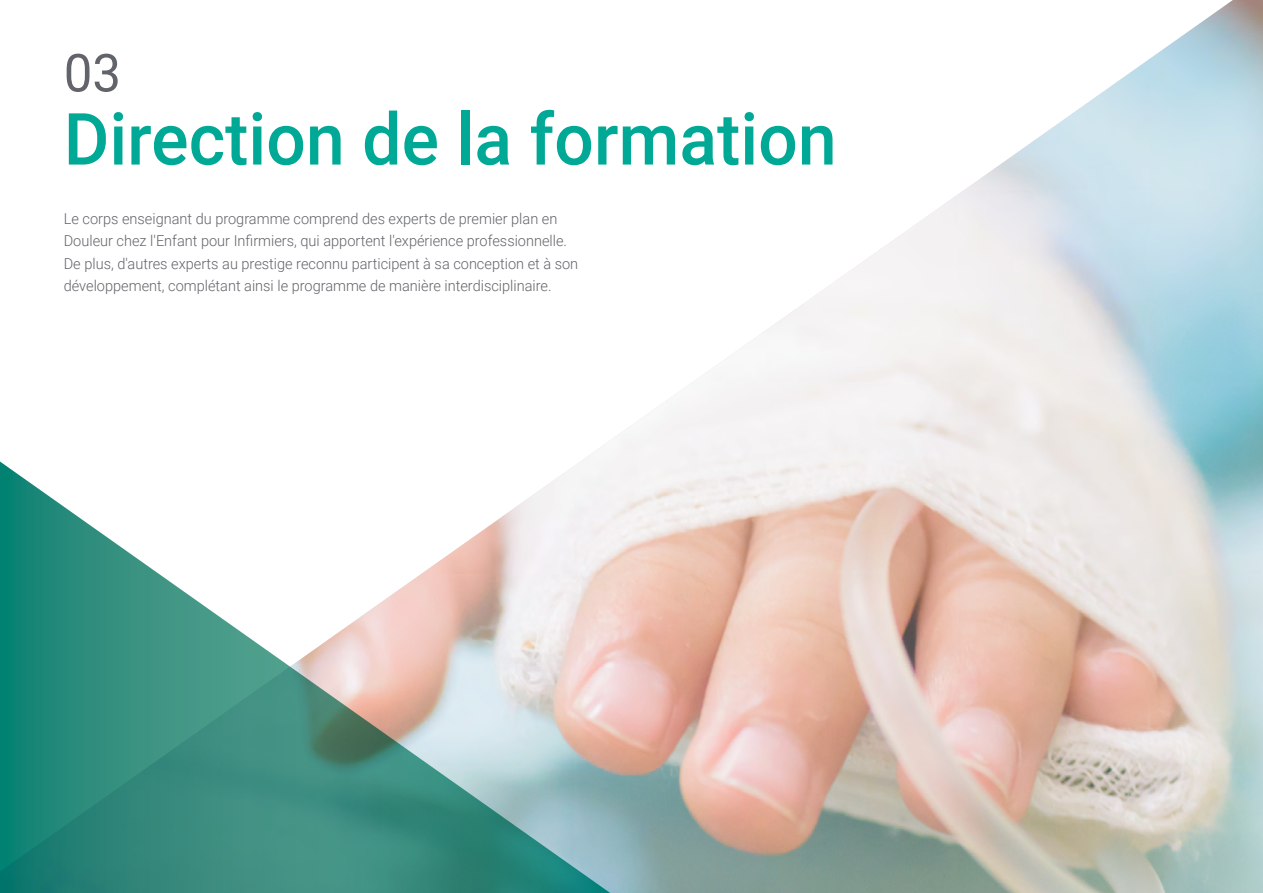
<style>
.page{position:relative;width:1263px;height:893px;background:#fff}
.page>*{position:absolute;margin:0;border:0;box-sizing:border-box;transform-origin:0 0}
.t1{font:500 72px "Roboto";color:#00a996}
.t2{font:52.5px "Roboto";color:#61646a}
.t3{font:300 15px/22.5px "Roboto";color:#61646a}
</style>
<div class="page">
<img style="left:603px;top:0;width:660px;height:893px">
<svg style="left:0;top:446px;width:640px;height:447px"></svg>
<h2 class="t2" style="left:64px;top:36px;width:59px">03</h2>
<h1 class="t1" style="left:64px;top:89px;width:774px">Direction de la formation</h1>
<p class="t3" style="left:64px;top:207px;width:516px">Le corps enseignant du programme comprend des experts de premier plan en Douleur chez l'Enfant pour Infirmiers, qui apportent l'expérience professionnelle.<br>De plus, d'autres experts au prestige reconnu participent à sa conception et à son développement, complétant ainsi le programme de manière interdisciplinaire.</p>
</div>
